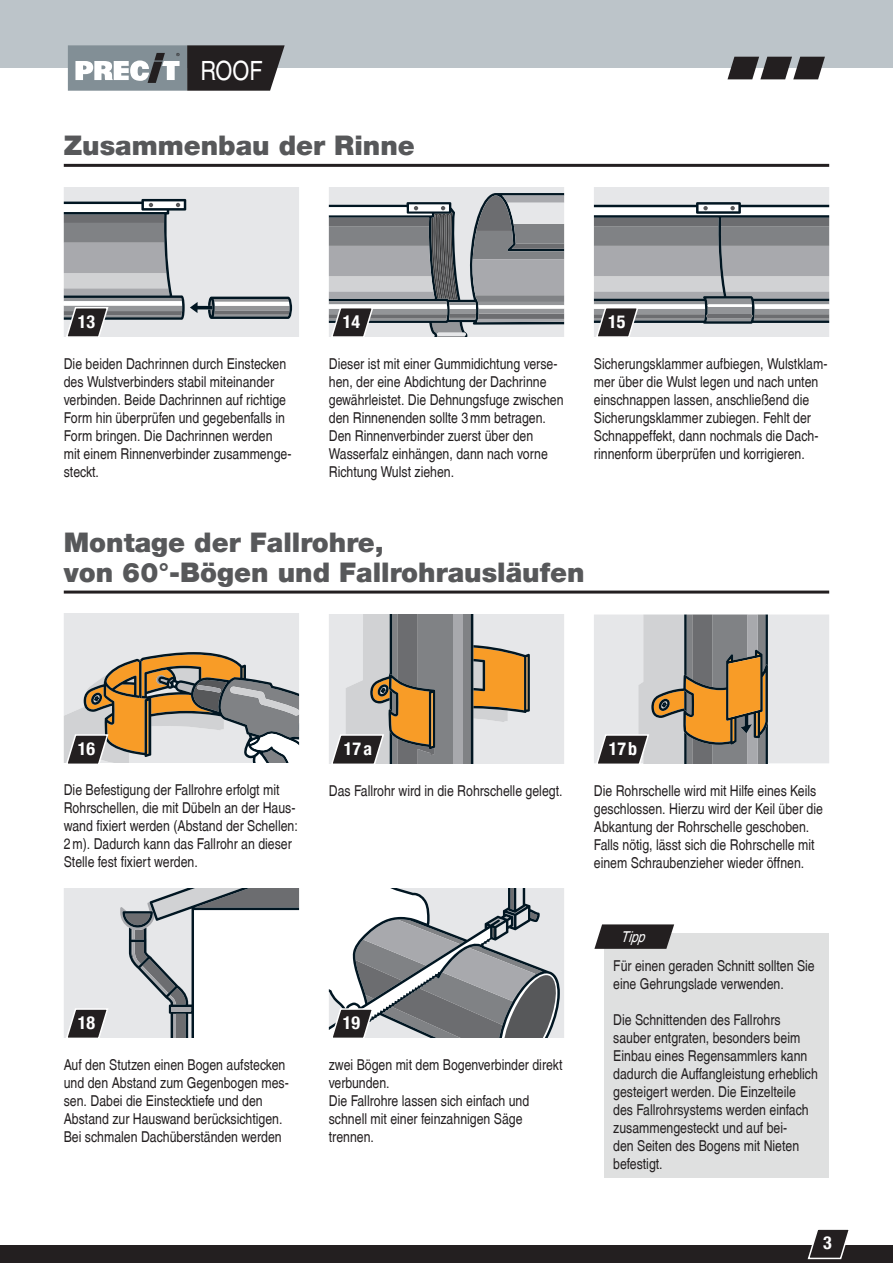
<style>
.page{position:relative;width:893px;height:1263px;background:#fff}
.page>*{position:absolute;margin:0;border:0;box-sizing:border-box;transform-origin:0 0}
.t1{font:900 27px/30px "Helvetica Neue LT Com";color:#57585a}
.t2{font:condensed 26.55px "Helvetica LT Pro";color:#fff}
.t3{font:700 condensed 18px "Helvetica Neue LT Com";color:#fff}
.t4{font:condensed 15px/18px "Helvetica Com";color:#231f20}
.t5{font:italic condensed 15px "Helvetica Com";color:#fff}
</style>
<div class="page">
<div style="left:0;top:0;width:893px;height:68px;background:#bcc4c9"></div>
<div style="left:68px;top:45px;width:119px;height:46px;background:#828f96"></div>
<svg style="left:187px;top:45px;width:98px;height:46px;background:#353233"></svg>
<svg style="left:75px;top:53px;width:105px;height:30px"></svg>
<svg style="left:727px;top:57px;width:98px;height:22px"></svg>
<div style="left:0;top:1246px;width:893px;height:17px;background:#231f20"></div>
<svg style="left:807px;top:1229px;width:44px;height:31px"></svg>
<div style="left:463px;top:614px;width:8px;height:149px;background:#808285"></div>
<svg style="left:471px;top:614px;width:93px;height:149px;background:#d4c6b4"></svg>
<div style="left:453px;top:614px;width:10px;height:149px;background:#a8a9ad"></div>
<svg style="left:64px;top:614px;width:236px;height:150px;background:#c1b7a9"></svg>
<svg style="left:329px;top:614px;width:124px;height:150px;background:#a39c93"></svg>
<svg style="left:594px;top:614px;width:235px;height:150px;background:#bdb4a8"></svg>
<svg style="left:64px;top:888px;width:235px;height:150px"></svg>
<svg style="left:329px;top:888px;width:235px;height:150px"></svg>
<hr style="left:64px;top:164px;width:765px;height:3px;background:#231f20">
<hr style="left:64px;top:590px;width:765px;height:3px;background:#231f20">
<svg style="left:64px;top:187px;width:235px;height:150px;background:#bec1c3"></svg>
<svg style="left:329px;top:187px;width:235px;height:150px;background:#9ea1a4"></svg>
<svg style="left:594px;top:187px;width:235px;height:150px;background:#a4a7aa"></svg>
<div style="left:605px;top:934px;width:224px;height:244px;background:#dfe0e0"></div>
<svg style="left:594px;top:924px;width:80px;height:25px;background:#3c3839"></svg>
<h2 class="t2" style="left:200px;top:55px;width:64px">ROOF</h2>
<h1 class="t1" style="left:64px;top:131px;width:353px">Zusammenbau der Rinne</h1>
<p class="t3" style="left:78px;top:311px;width:19px">13</p>
<p class="t3" style="left:343px;top:311px;width:19px">14</p>
<p class="t3" style="left:608px;top:311px;width:19px">15</p>
<p class="t4" style="left:64px;top:354px;width:229px">Die beiden Dachrinnen durch Einstecken des Wulstverbinders stabil miteinander verbinden. Beide Dachrinnen auf richtige Form hin überprüfen und gegebenfalls in Form bringen. Die Dachrinnen werden mit einem Rinnenverbinder zusammenge&shy;steckt.</p>
<p class="t4" style="left:329px;top:354px;width:236px">Dieser ist mit einer Gummidichtung verse&shy;hen, der eine Abdichtung der Dachrinne gewährleistet. Die Dehnungsfuge zwischen den Rinnenenden sollte 3mm betragen.<br>Den Rinnenverbinder zuerst über den Wasserfalz einhängen, dann nach vorne Richtung Wulst ziehen.</p>
<p class="t4" style="left:594px;top:354px;width:235px">Sicherungsklammer aufbiegen, Wulstklam&shy;mer über die Wulst legen und nach unten einschnappen lassen, anschließend die Sicherungsklammer zubiegen. Fehlt der Schnappeffekt, dann nochmals die Dach&shy;rinnenform überprüfen und korrigieren.</p>
<h1 class="t1" style="left:64px;top:527px;width:522px">Montage der Fallrohre,<br>von 60°-Bögen und Fallrohrausläufen</h1>
<p class="t3" style="left:78px;top:738px;width:19px">16</p>
<p class="t3" style="left:344px;top:738px;width:30px">17a</p>
<p class="t3" style="left:609px;top:738px;width:30px">17b</p>
<p class="t4" style="left:64px;top:781px;width:236px">Die Befestigung der Fallrohre erfolgt mit Rohrschellen, die mit Dübeln an der Haus&shy;wand fixiert werden (Abstand der Schellen:<br>2m). Dadurch kann das Fallrohr an dieser Stelle fest fixiert werden.</p>
<p class="t4" style="left:329px;top:781px;width:235px">Das Fallrohr wird in die Rohrschelle gelegt.</p>
<p class="t3" style="left:78px;top:1012px;width:19px">18</p>
<p class="t3" style="left:343px;top:1012px;width:19px">19</p>
<p class="t4" style="left:64px;top:1055px;width:226px">Auf den Stutzen einen Bogen aufstecken und den Abstand zum Gegenbogen mes&shy;sen. Dabei die Einstecktiefe und den Abstand zur Hauswand berücksichtigen.<br>Bei schmalen Dachüberständen werden</p>
<p class="t4" style="left:329px;top:1055px;width:235px">zwei Bögen mit dem Bogenverbinder direkt verbunden.<br>Die Fallrohre lassen sich einfach und schnell mit einer feinzahnigen Säge trennen.</p>
<p class="t4" style="left:594px;top:781px;width:231px">Die Rohrschelle wird mit Hilfe eines Keils geschlossen. Hierzu wird der Keil über die Abkantung der Rohrschelle geschoben.<br>Falls nötig, lässt sich die Rohrschelle mit einem Schraubenzieher wieder öffnen.</p>
<p class="t5" style="left:620px;top:928px;width:31px">Tipp</p>
<p class="t4" style="left:613px;top:957px;width:203px">Für einen geraden Schnitt sollten Sie eine Gehrungslade verwenden.</p>
<p class="t4" style="left:613px;top:1011px;width:206px">Die Schnittenden des Fallrohrs sauber entgraten, besonders beim<br>Einbau eines Regensammlers kann dadurch die Auffangleistung erheblich gesteigert werden. Die Einzelteile des Fallrohrsystems werden einfach zusammengesteckt und auf bei-<br>den Seiten des Bogens mit Nieten befestigt.</p>
<p class="t3" style="left:823px;top:1232px;width:10px">3</p>
</div>
